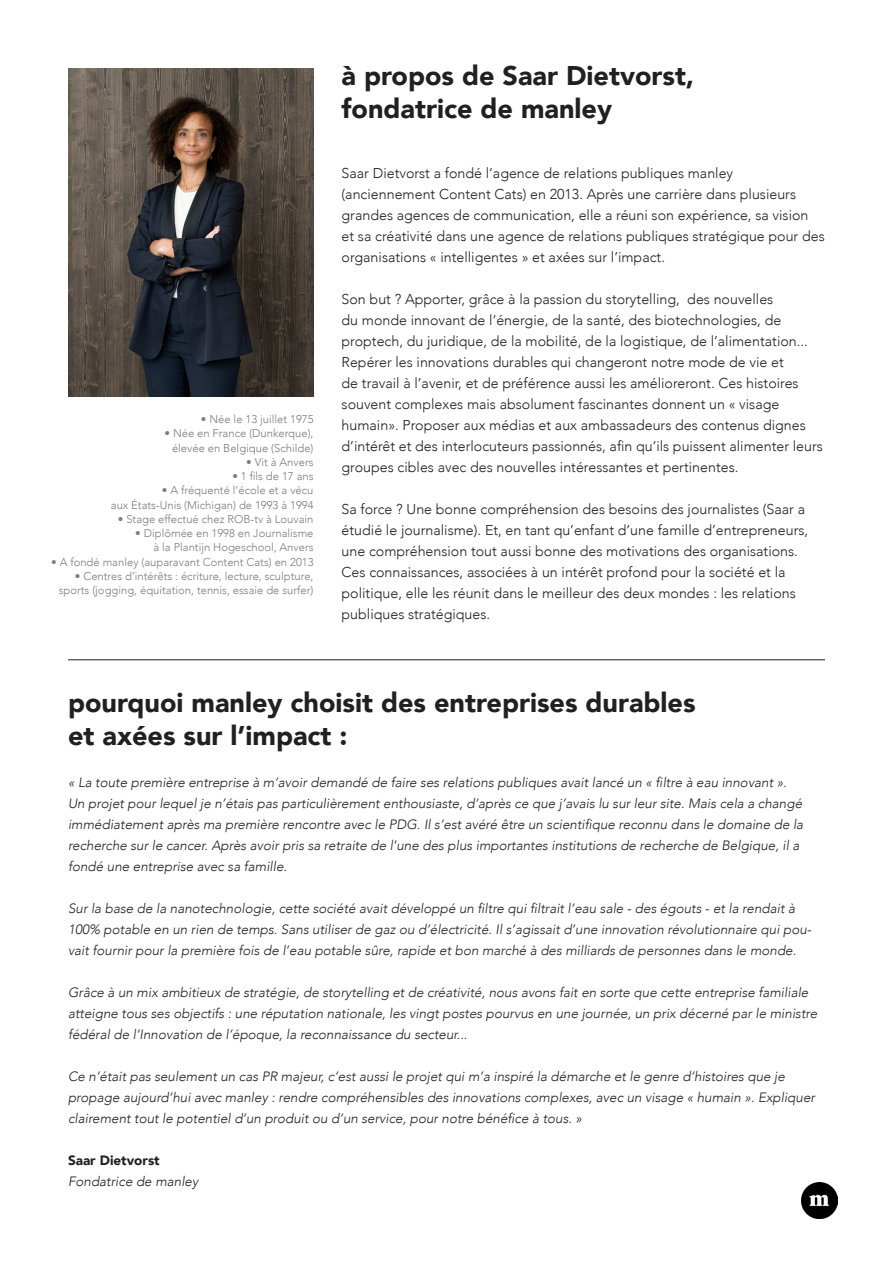
<style>
.page{position:relative;width:893px;height:1263px;background:#fff}
.page>*{position:absolute;margin:0;border:0;box-sizing:border-box;transform-origin:0 0}
.t1{font:900 48px "Avenir";color:#231f20}
.t2{font:900 27px/32.4px "Avenir";color:#231f20}
.t3{font:300 14.25px/21px "Avenir";color:#231f20}
.t4{font:italic 300 13.5px/21px "Avenir";color:#231f20}
.t5{font:900 13.5px "Avenir";color:#231f20}
.t6{font:300 11.25px "Avenir";color:#7a7c7f}
</style>
<div class="page">
<img style="left:801px;top:1182px;width:37px;height:36px">
<img style="left:68px;top:68px;width:246px;height:328px">
<hr style="left:68px;top:659px;width:757px;height:1px;background:#231f20">
<p class="t6" style="left:201px;top:413px;width:114px">• Née le 13 juillet 1975</p>
<p class="t6" style="left:164px;top:427px;width:151px">• Née en France (Dunkerque),</p>
<p class="t6" style="left:172px;top:441px;width:143px">élevée en Belgique (Schilde)</p>
<p class="t6" style="left:246px;top:455px;width:69px">• Vit à Anvers</p>
<p class="t6" style="left:232px;top:470px;width:83px">• 1 fils de 17 ans</p>
<p class="t6" style="left:162px;top:484px;width:153px">• A fréquenté l’école et a vécu</p>
<p class="t6" style="left:111px;top:498px;width:204px">aux États-Unis (Michigan) de 1993 à 1994</p>
<p class="t6" style="left:118px;top:512px;width:197px">• Stage effectué chez ROB-tv à Louvain</p>
<p class="t6" style="left:135px;top:527px;width:180px">• Diplômée en 1998 en Journalisme</p>
<p class="t6" style="left:153px;top:541px;width:162px">à la Plantijn Hogeschool, Anvers</p>
<p class="t6" style="left:51px;top:555px;width:264px">• A fondé manley (auparavant Content Cats) en 2013</p>
<p class="t6" style="left:75px;top:569px;width:240px">• Centres d’intérêts : écriture, lecture, sculpture,</p>
<p class="t6" style="left:59px;top:584px;width:256px">sports (jogging, équitation, tennis, essaie de surfer)</p>
<p class="t2" style="left:342px;top:59px;width:354px">à propos de Saar Dietvorst, fondatrice de manley</p>
<p class="t1" style="left:675px;top:58px;width:30px">1</p>
<p class="t3" style="left:342px;top:163px;width:485px">Saar Dietvorst a fondé l’agence de relations publiques manley (anciennement Content Cats) en 2013. Après une carrière dans plusieurs grandes agences de communication, elle a réuni son expérience, sa vision<br>et sa créativité dans une agence de relations publiques stratégique pour des organisations « intelligentes » et axées sur l’impact.</p>
<p class="t3" style="left:342px;top:289px;width:483px">Son but ? Apporter, grâce à la passion du storytelling, des nouvelles<br>du monde innovant de l’énergie, de la santé, des biotechnologies, de proptech, du juridique, de la mobilité, de la logistique, de l’alimentation...<br>Repérer les innovations durables qui changeront notre mode de vie et<br>de travail à l’avenir, et de préférence aussi les amélioreront. Ces histoires souvent complexes mais absolument fascinantes donnent un « visage humain». Proposer aux médias et aux ambassadeurs des contenus dignes d’intérêt et des interlocuteurs passionnés, afin qu’ils puissent alimenter leurs groupes cibles avec des nouvelles intéressantes et pertinentes.</p>
<p class="t3" style="left:342px;top:499px;width:468px">Sa force ? Une bonne compréhension des besoins des journalistes (Saar a étudié le journalisme). Et, en tant qu’enfant d’une famille d’entrepreneurs, une compréhension tout aussi bonne des motivations des organisations.<br>Ces connaissances, associées à un intérêt profond pour la société et la politique, elle les réunit dans le meilleur des deux mondes : les relations publiques stratégiques.</p>
<p class="t2" style="left:68px;top:686px;width:629px">pourquoi manley choisit des entreprises durables</p>
<p class="t2" style="left:68px;top:718px;width:281px">et axées sur l’impact :</p>
<p class="t4" style="left:68px;top:772px;width:737px">« La toute première entreprise à m’avoir demandé de faire ses relations publiques avait lancé un « filtre à eau innovant ».<br>Un projet pour lequel je n’étais pas particulièrement enthousiaste, d’après ce que j’avais lu sur leur site. Mais cela a changé immédiatement après ma première rencontre avec le PDG. Il s’est avéré être un scientifique reconnu dans le domaine de la recherche sur le cancer. Après avoir pris sa retraite de l’une des plus importantes institutions de recherche de Belgique, il a fondé une entreprise avec sa famille.</p>
<p class="t4" style="left:68px;top:898px;width:745px">Sur la base de la nanotechnologie, cette société avait développé un filtre qui filtrait l’eau sale - des égouts - et la rendait à<br>100% potable en un rien de temps. Sans utiliser de gaz ou d’électricité. Il s’agissait d’une innovation révolutionnaire qui pou&shy;vait fournir pour la première fois de l’eau potable sûre, rapide et bon marché à des milliards de personnes dans le monde.</p>
<p class="t4" style="left:68px;top:982px;width:751px">Grâce à un mix ambitieux de stratégie, de storytelling et de créativité, nous avons fait en sorte que cette entreprise familiale atteigne tous ses objectifs : une réputation nationale, les vingt postes pourvus en une journée, un prix décerné par le ministre fédéral de l’Innovation de l’époque, la reconnaissance du secteur...</p>
<p class="t4" style="left:68px;top:1066px;width:748px">Ce n’était pas seulement un cas PR majeur, c’est aussi le projet qui m’a inspiré la démarche et le genre d’histoires que je propage aujourd’hui avec manley : rendre compréhensibles des innovations complexes, avec un visage « humain ». Expliquer clairement tout le potentiel d’un produit ou d’un service, pour notre bénéfice à tous. »</p>
<p class="t5" style="left:68px;top:1148px;width:93px">Saar Dietvorst</p>
<p class="t4" style="left:68px;top:1171px;width:132px">Fondatrice de manley</p>
</div>
